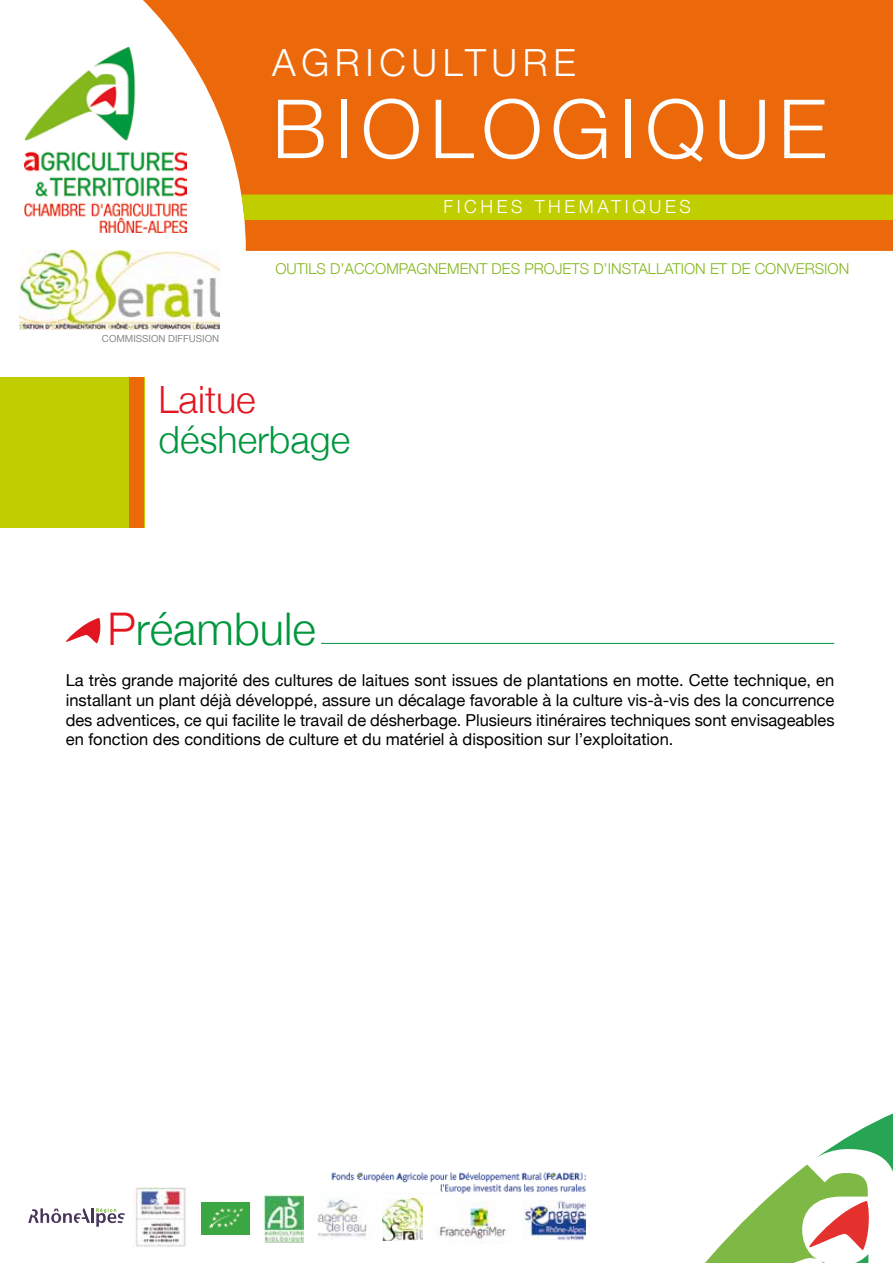
<style>
.page{position:relative;width:893px;height:1263px;background:#fff}
.page>*{position:absolute;margin:0;border:0;box-sizing:border-box;transform-origin:0 0}
.t1{font:300 81.75px "Helvetica Neue";letter-spacing:.1em;color:#fff}
.t2{font:300 45px "Helvetica Neue";color:#00973e}
.t3{font:300 37.5px "Helvetica Neue";letter-spacing:.15em;color:#fff}
.t4{font:300 37.5px "Helvetica Neue";color:#00973e}
.t5{font:300 37.5px "Helvetica Neue";color:#e31520}
.t6{font:300 18px "Helvetica Neue";letter-spacing:.2em;color:#fff}
.t7{font:16.5px/19.8px "Helvetica Neue";color:#000;text-align:justify}
.t8{font:300 15px "Helvetica Neue";color:#83b81a}
.t9{font:9.75px "Helvetica Neue";color:#87888a}
.s1{color:#e31520}
</style>
<div class="page">
<img style="left:24px;top:57px;width:83px;height:176px">
<svg style="left:107px;top:0;width:786px;height:251px;background:#ea7c2b"></svg>
<div style="left:241px;top:195px;width:652px;height:25px;background:#c0ce00"></div>
<svg style="left:705px;top:1113px;width:188px;height:150px"></svg>
<div style="left:0;top:377px;width:144px;height:150px;background:#c0ce00"></div>
<div style="left:130px;top:377px;width:14px;height:150px;background:#eb690b"></div>
<svg style="left:66px;top:618px;width:35px;height:25px"></svg>
<hr style="left:321px;top:643px;width:513px;height:1px;background:#00973e">
<img style="left:19px;top:251px;width:200px;height:79px">
<svg style="left:28px;top:1208px;width:97px;height:19px"></svg>
<img style="left:132px;top:1188px;width:54px;height:59px">
<img style="left:201px;top:1203px;width:49px;height:32px">
<img style="left:264px;top:1195px;width:39px;height:47px">
<img style="left:523px;top:1200px;width:63px;height:41px">
<img style="left:331px;top:1172px;width:255px;height:21px">
<img style="left:317px;top:1191px;width:61px;height:46px">
<img style="left:383px;top:1198px;width:39px;height:42px">
<img style="left:436px;top:1201px;width:71px;height:38px">
<h3 class="t3" style="left:272px;top:40px;width:305px">AGRICULTURE</h3>
<h1 class="t1" style="left:272px;top:79px;width:556px">BIOLOGIQUE</h1>
<p class="t6" style="left:443px;top:196px;width:249px">FICHES THEMATIQUES</p>
<p class="t9" style="left:102px;top:333px;width:119px">Commission Diffusion</p>
<p class="t8" style="left:275px;top:260px;width:575px">OUTILS D’ACCOMPAGNEMENT DES PROJETS D’INSTALLATION ET DE CONVERSION</p>
<h3 class="t5" style="left:159px;top:377px;width:99px">LAITUE</h3>
<h3 class="t4" style="left:159px;top:417px;width:193px">DÉSHERBAGE</h3>
<h2 class="t2" style="left:107px;top:602px;width:210px"><span class="s1">P</span>RÉAMBULE</h2>
<p class="t7" style="left:66px;top:670px;width:770px">La très grande majorité des cultures de laitues sont issues de plantations en motte. Cette technique, en installant un plant déjà développé, assure un décalage favorable à la culture vis-à-vis des la concurrence des adventices, ce qui facilite le travail de désherbage. Plusieurs itinéraires techniques sont envisageables en fonction des conditions de culture et du matériel à disposition sur l’exploitation.</p>
</div>
